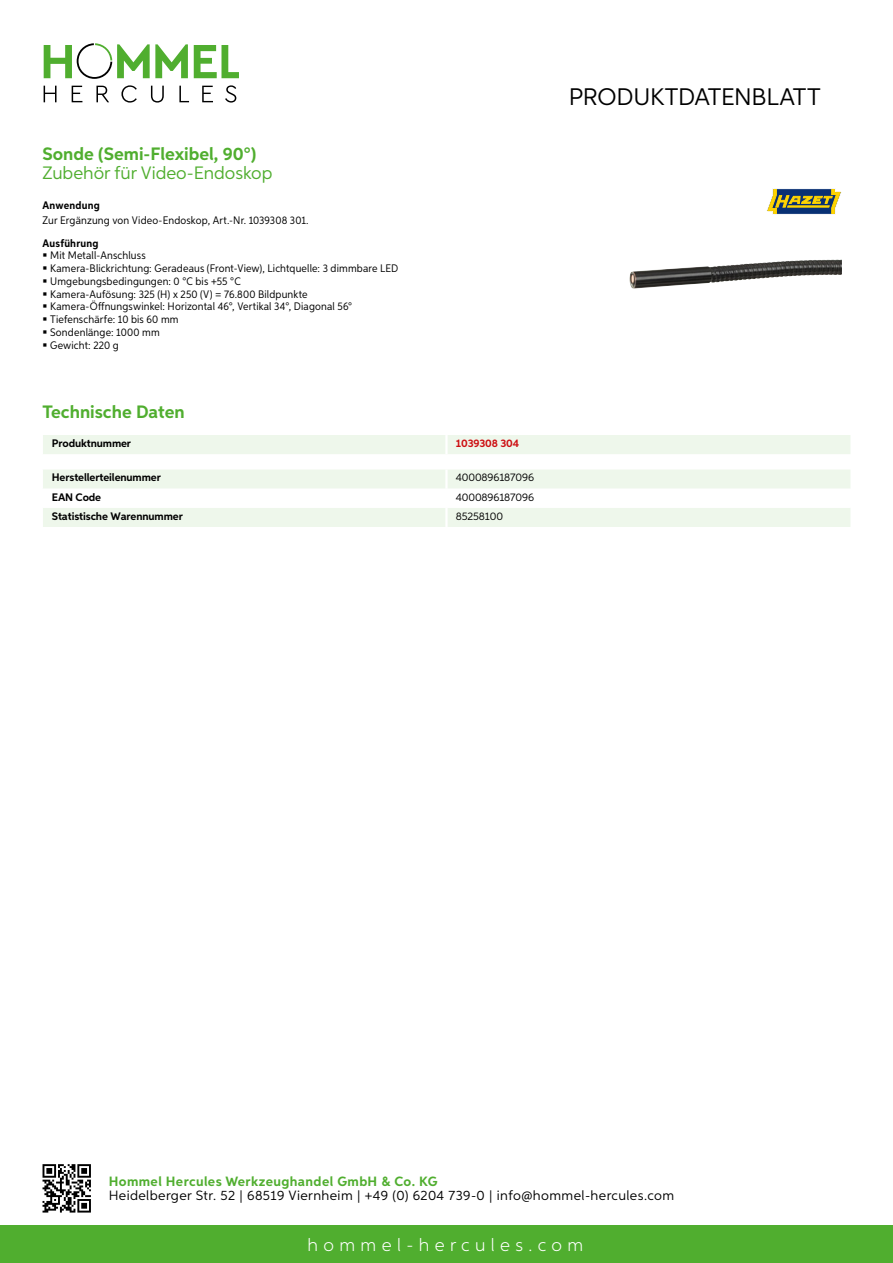
<style>
.page{position:relative;width:893px;height:1263px;background:#fff}
.page>*{position:absolute;margin:0;border:0;box-sizing:border-box;transform-origin:0 0}
.t1{font:24px "Aspira";letter-spacing:-.01em;color:#000}
.t2{font:700 18px "Aspira";color:#50ae2f}
.t3{font:18px "Aspira";color:#50ae2f}
.t4{font:300 18px "Aspira";letter-spacing:.3em;color:#fff}
.t5{font:13.5px "Aspira";letter-spacing:.03em;color:#000}
.t6{font:700 13.5px "Aspira";letter-spacing:.03em;color:#50ae2f}
.t7{font:10.95px/12.8px "Aspira Nar";letter-spacing:.015em;color:#000}
.t8{font:700 10.95px "Aspira";letter-spacing:-.01em;color:#000}
.t9{font:10.95px "Aspira";letter-spacing:-.01em;color:#000}
.t10{font:700 10.95px "Aspira Nar";letter-spacing:.02em;color:#000}
.t11{font:700 10.95px "Aspira";letter-spacing:-.01em;color:#cd1013}
</style>
<div class="page">
<div style="left:0;top:1226px;width:893px;height:37px;background:#50ae2f"></div>
<svg style="left:43px;top:1164px;width:48px;height:48px"></svg>
<svg style="left:194px;top:45px;width:45px;height:33px"></svg>
<svg style="left:44px;top:43px;width:144px;height:36px"></svg>
<svg style="left:44px;top:86px;width:13px;height:16px"></svg>
<svg style="left:72px;top:86px;width:10px;height:16px"></svg>
<svg style="left:96px;top:86px;width:13px;height:16px"></svg>
<svg style="left:121px;top:85px;width:16px;height:18px"></svg>
<svg style="left:151px;top:86px;width:13px;height:17px"></svg>
<svg style="left:179px;top:86px;width:10px;height:16px"></svg>
<svg style="left:202px;top:86px;width:11px;height:16px"></svg>
<svg style="left:225px;top:85px;width:11px;height:18px"></svg>
<div style="left:43px;top:435px;width:807px;height:19px;background:#eef7eb"></div>
<hr style="left:445px;top:435px;width:3px;height:19px;background:#fff">
<svg style="left:43px;top:470px;width:807px;height:57px"></svg>
<hr style="left:445px;top:508px;width:3px;height:19px;background:#fff">
<img style="left:629px;top:259px;width:213px;height:30px">
<svg style="left:767px;top:188px;width:75px;height:26px;background:#818763"></svg>
<h2 class="t2" style="left:43px;top:142px;width:215px">Sonde (Semi-Flexibel, 90°)</h2>
<h2 class="t3" style="left:43px;top:162px;width:231px">Zubehör für Video-Endoskop</h2>
<p class="t10" style="left:43px;top:199px;width:59px">Anwendung</p>
<p class="t7" style="left:43px;top:214px;width:268px">Zur Ergänzung von Video-Endoskop, Art.-Nr. 1039308 301.</p>
<p class="t10" style="left:43px;top:236px;width:58px">Ausführung</p>
<p class="t7" style="left:50px;top:249px;width:350px">Mit Metall-Anschluss<br>Kamera-Blickrichtung: Geradeaus (Front-View), Lichtquelle: 3 dimmbare LED Umgebungsbedingungen: 0 °C bis +55 °C<br>Kamera-Aufösung: 325 (H) x 250 (V) = 76.800 Bildpunkte Kamera-Öffnungswinkel: Horizontal 46°, Vertikal 34°, Diagonal 56° Tiefenschärfe: 10 bis 60 mm<br>Sondenlänge: 1000 mm<br>Gewicht: 220 g</p>
<h2 class="t2" style="left:43px;top:401px;width:144px">Technische Daten</h2>
<p class="t8" style="left:52px;top:436px;width:81px">Produktnummer</p>
<p class="t11" style="left:456px;top:436px;width:65px">1039308 304</p>
<p class="t8" style="left:52px;top:471px;width:111px">Herstellerteilenummer</p>
<p class="t9" style="left:456px;top:471px;width:80px">4000896187096</p>
<p class="t8" style="left:52px;top:490px;width:51px">EAN Code</p>
<p class="t9" style="left:456px;top:490px;width:80px">4000896187096</p>
<p class="t8" style="left:52px;top:509px;width:132px">Statistische Warennummer</p>
<p class="t9" style="left:456px;top:509px;width:49px">85258100</p>
<h1 class="t1" style="left:569px;top:82px;width:253px">Produktdatenblatt</h1>
<p class="t6" style="left:109px;top:1172px;width:330px">Hommel Hercules Werkzeughandel GmbH &amp; Co. KG</p>
<p class="t5" style="left:109px;top:1187px;width:567px">Heidelberger Str. 52 | 68519 Viernheim | +49 (0) 6204 739-0 | info@hommel-hercules.com</p>
<h2 class="t4" style="left:307px;top:1234px;width:277px">hommel-hercules.com</h2>
</div>
